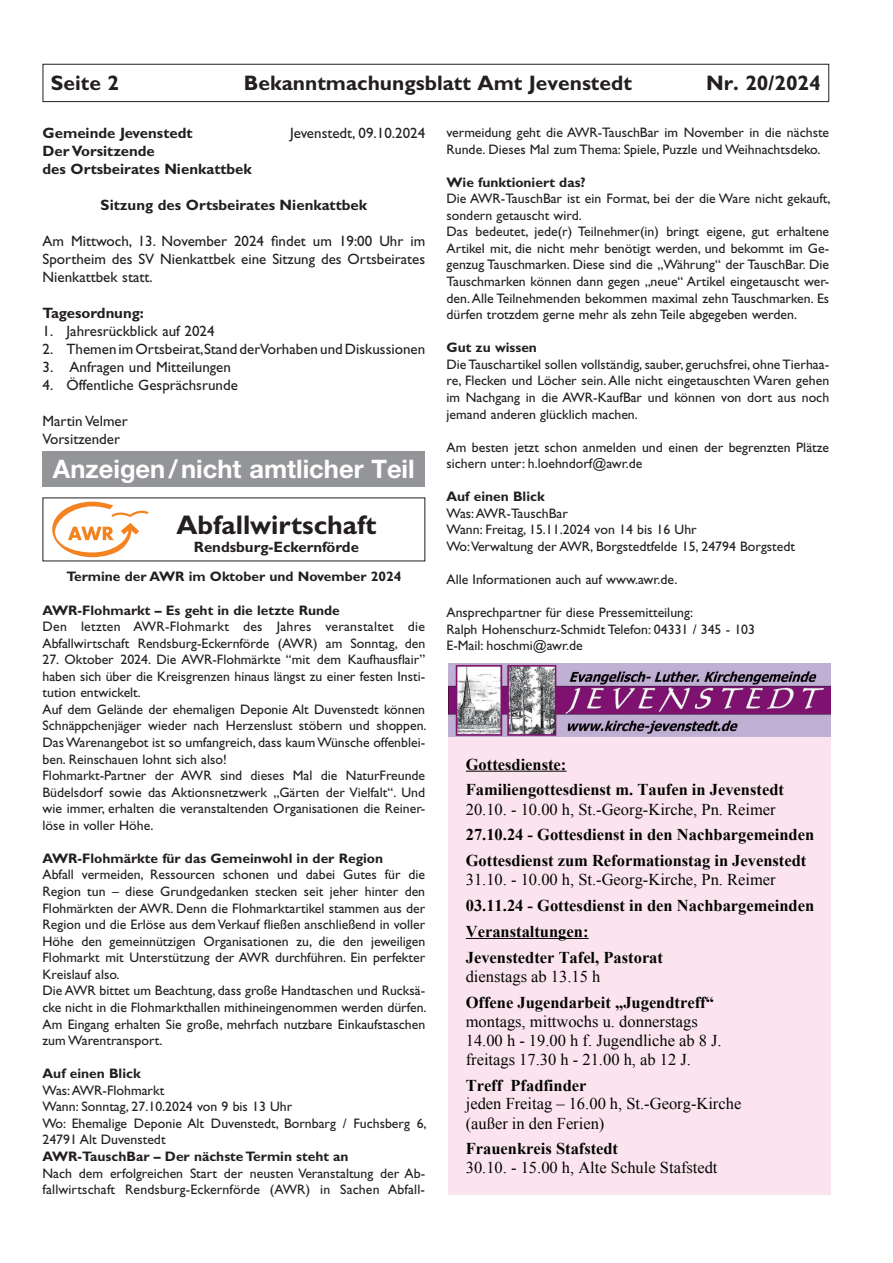
<style>
.page{position:relative;width:893px;height:1263px;background:#fff}
.page>*{position:absolute;margin:0;border:0;box-sizing:border-box;transform-origin:0 0}
.t1{font:700 27px "Gill Sans Std";color:#231f20}
.t2{font:700 25.5px "Helvetica Neue LT Pro";color:#fff}
.t3{font:700 21px "Gill Sans Std";color:#231f20}
.t4{font:700 16.5px/25.8px "Times New Roman";color:#030505}
.t5{font:16.5px/19px "Times New Roman";color:#030505}
.t6{font:15px/18px "Gill Sans Std";color:#231f20;text-align:justify}
.t7{font:700 15px/18px "Gill Sans Std";color:#231f20}
.t8{font:13.8px/16.5px "Gill Sans Std";color:#231f20}
.t9{font:700 13.8px "Gill Sans Std";color:#231f20}
</style>
<div class="page">
<div style="left:43px;top:64px;width:786px;height:38px;border:1px solid #231f20"></div>
<div style="left:43px;top:451px;width:382px;height:36px;background:#939598"></div>
<svg style="left:52px;top:502px;width:97px;height:55px"></svg>
<div style="left:448px;top:663px;width:383px;height:532px;background:#fce4ee"></div>
<img style="left:448px;top:663px;width:383px;height:74px">
<hr style="left:466px;top:771px;width:101px;height:1px;background:#030505">
<hr style="left:466px;top:938px;width:123px;height:1px;background:#030505">
<h3 class="t3" style="left:51px;top:71px;width:70px">Seite 2</h3>
<h3 class="t3" style="left:244px;top:71px;width:389px">Bekanntmachungsblatt Amt Jevenstedt</h3>
<h3 class="t3" style="left:706px;top:71px;width:116px">Nr. 20/2024</h3>
<p class="t7" style="left:43px;top:124px;width:152px">Gemeinde Jevenstedt</p>
<p class="t6" style="left:290px;top:124px;width:136px">Jevenstedt, 09.10.2024</p>
<p class="t7" style="left:43px;top:142px;width:211px">Der Vorsitzende<br>des Ortsbeirates Nienkattbek</p>
<p class="t7" style="left:101px;top:196px;width:268px">Sitzung des Ortsbeirates Nienkattbek</p>
<p class="t6" style="left:43px;top:232px;width:384px">Am Mittwoch, 13. November 2024 findet um 19:00 Uhr im Sportheim des SV Nienkattbek eine Sitzung des Ortsbeirates Nienkattbek statt.</p>
<p class="t7" style="left:43px;top:304px;width:103px">Tagesordnung:</p>
<p class="t6" style="left:43px;top:322px;width:174px">1. Jahresrückblick auf 2024</p>
<p class="t6" style="left:43px;top:340px;width:384px">2. Themen im Ortsbeirat,Stand der Vorhaben und Diskussionen</p>
<p class="t6" style="left:43px;top:358px;width:190px">3. Anfragen und Mitteilungen</p>
<p class="t6" style="left:43px;top:376px;width:197px">4. Öffentliche Gesprächsrunde</p>
<p class="t6" style="left:43px;top:412px;width:87px">Martin Velmer<br>Vorsitzender</p>
<h2 class="t2" style="left:53px;top:453px;width:363px">Anzeigen/nicht amtlicher Teil</h2>
<h1 class="t1" style="left:176px;top:509px;width:201px">Abfallwirtschaft</h1>
<p class="t7" style="left:194px;top:538px;width:167px">Rendsburg-Eckernförde</p>
<p class="t9" style="left:66px;top:568px;width:336px">Termine der AWR im Oktober und November 2024</p>
<p class="t9" style="left:43px;top:602px;width:299px">AWR-Flohmarkt – Es geht in die letzte Runde</p>
<p class="t8" style="left:43px;top:618px;width:384px">Den letzten AWR-Flohmarkt des Jahres veranstaltet die<br>Abfallwirtschaft Rendsburg-Eckernförde (AWR) am Sonntag, den</p>
<p class="t8" style="left:43px;top:651px;width:386px">27. Oktober 2024. Die AWR-Flohmärkte “mit dem Kaufhausflair” haben sich über die Kreisgrenzen hinaus längst zu einer festen Insti&shy;tution entwickelt.<br>Auf dem Gelände der ehemaligen Deponie Alt Duvenstedt können Schnäppchenjäger wieder nach Herzenslust stöbern und shoppen.<br>Das Warenangebot ist so umfangreich, dass kaum Wünsche offenblei&shy;ben. Reinschauen lohnt sich also!<br>Flohmarkt-Partner der AWR sind dieses Mal die NaturFreunde Büdelsdorf sowie das Aktionsnetzwerk „Gärten der Vielfalt“. Und wie immer, erhalten die veranstaltenden Organisationen die Reiner&shy;löse in voller Höhe.</p>
<p class="t9" style="left:43px;top:850px;width:342px">AWR-Flohmärkte für das Gemeinwohl in der Region</p>
<p class="t8" style="left:43px;top:867px;width:386px">Abfall vermeiden, Ressourcen schonen und dabei Gutes für die Region tun – diese Grundgedanken stecken seit jeher hinter den Flohmärkten der AWR. Denn die Flohmarktartikel stammen aus der Region und die Erlöse aus dem Verkauf fließen anschließend in voller Höhe den gemeinnützigen Organisationen zu, die den jeweiligen Flohmarkt mit Unterstützung der AWR durchführen. Ein perfekter Kreislauf also.<br>Die AWR bittet um Beachtung, dass große Handtaschen und Rucksä&shy;cke nicht in die Flohmarkthallen mithineingenommen werden dürfen.<br>Am Eingang erhalten Sie große, mehrfach nutzbare Einkaufstaschen zum Warentransport.</p>
<p class="t9" style="left:43px;top:1065px;width:100px">Auf einen Blick</p>
<p class="t8" style="left:43px;top:1082px;width:386px">Was: AWR-Flohmarkt<br>Wann: Sonntag, 27.10.2024 von 9 bis 13 Uhr<br>Wo: Ehemalige Deponie Alt Duvenstedt, Bornbarg / Fuchsberg 6, 24791 Alt Duvenstedt</p>
<p class="t9" style="left:43px;top:1148px;width:308px">AWR-TauschBar – Der nächste Termin steht an</p>
<p class="t8" style="left:43px;top:1165px;width:384px">Nach dem erfolgreichen Start der neusten Veranstaltung der Ab&shy;fallwirtschaft Rendsburg-Eckernförde (AWR) in Sachen Abfall-</p>
<p class="t8" style="left:446px;top:124px;width:384px">vermeidung geht die AWR-TauschBar im November in die nächste<br>Runde. Dieses Mal zum Thema: Spiele, Puzzle und Weihnachtsdeko.</p>
<p class="t9" style="left:446px;top:174px;width:141px">Wie funktioniert das?</p>
<p class="t8" style="left:446px;top:190px;width:386px">Die AWR-TauschBar ist ein Format, bei der die Ware nicht gekauft, sondern getauscht wird.<br>Das bedeutet, jede(r) Teilnehmer(in) bringt eigene, gut erhaltene Artikel mit, die nicht mehr benötigt werden, und bekommt im Ge&shy;genzug Tauschmarken. Diese sind die „Währung“ der TauschBar. Die Tauschmarken können dann gegen „neue“ Artikel eingetauscht wer&shy;den. Alle Teilnehmenden bekommen maximal zehn Tauschmarken. Es dürfen trotzdem gerne mehr als zehn Teile abgegeben werden.</p>
<p class="t9" style="left:446px;top:339px;width:92px">Gut zu wissen</p>
<p class="t8" style="left:446px;top:356px;width:384px;text-align:justify">Die Tauschartikel sollen vollständig, sauber, geruchsfrei, ohne Tierhaa&shy;re, Flecken und Löcher sein. Alle nicht eingetauschten Waren gehen im Nachgang in die AWR-KaufBar und können von dort aus noch jemand anderen glücklich machen.</p>
<p class="t8" style="left:446px;top:439px;width:384px">Am besten jetzt schon anmelden und einen der begrenzten Plätze sichern unter: h.loehndorf@awr.de</p>
<p class="t9" style="left:446px;top:488px;width:100px">Auf einen Blick</p>
<p class="t8" style="left:446px;top:505px;width:350px">Was: AWR-TauschBar<br>Wann: Freitag, 15.11.2024 von 14 bis 16 Uhr<br>Wo:Verwaltung der AWR, Borgstedtfelde 15, 24794 Borgstedt</p>
<p class="t8" style="left:446px;top:571px;width:232px">Alle Informationen auch auf www.awr.de.</p>
<p class="t8" style="left:446px;top:604px;width:310px">Ansprechpartner für diese Pressemitteilung:<br>Ralph Hohenschurz-Schmidt Telefon: 04331 / 345 - 103<br>E-Mail: hoschmi@awr.de</p>
<p class="t4" style="left:466px;top:753px;width:320px">Gottesdienste:<br>Familiengottesdienst m. Taufen in Jevenstedt</p>
<p class="t5" style="left:466px;top:801px;width:311px">20.10. - 10.00 h, St.-Georg-Kirche, Pn. Reimer</p>
<p class="t4" style="left:466px;top:823px;width:350px">27.10.24 - Gottesdienst in den Nachbargemeinden<br>Gottesdienst zum Reformationstag in Jevenstedt</p>
<p class="t5" style="left:466px;top:872px;width:311px">31.10. - 10.00 h, St.-Georg-Kirche, Pn. Reimer</p>
<p class="t4" style="left:466px;top:894px;width:350px">03.11.24 - Gottesdienst in den Nachbargemeinden<br>Veranstaltungen:<br>Jevenstedter Tafel, Pastorat</p>
<p class="t5" style="left:466px;top:968px;width:136px">dienstags ab 13.15 h</p>
<p class="t4" style="left:466px;top:991px;width:250px">Offene Jugendarbeit „Jugendtreff“</p>
<p class="t5" style="left:466px;top:1013px;width:257px">montags, mittwochs u. donnerstags<br>14.00 h - 19.00 h f. Jugendliche ab 8 J. freitags 17.30 h - 21.00 h, ab 12 J.</p>
<p class="t4" style="left:466px;top:1074px;width:122px">Treff Pfadfinder</p>
<p class="t5" style="left:466px;top:1096px;width:277px">jeden Freitag – 16.00 h, St.-Georg-Kirche (außer in den Ferien)</p>
<p class="t4" style="left:466px;top:1137px;width:154px">Frauenkreis Stafstedt</p>
<p class="t5" style="left:466px;top:1160px;width:253px">30.10. - 15.00 h, Alte Schule Stafstedt</p>
</div>
